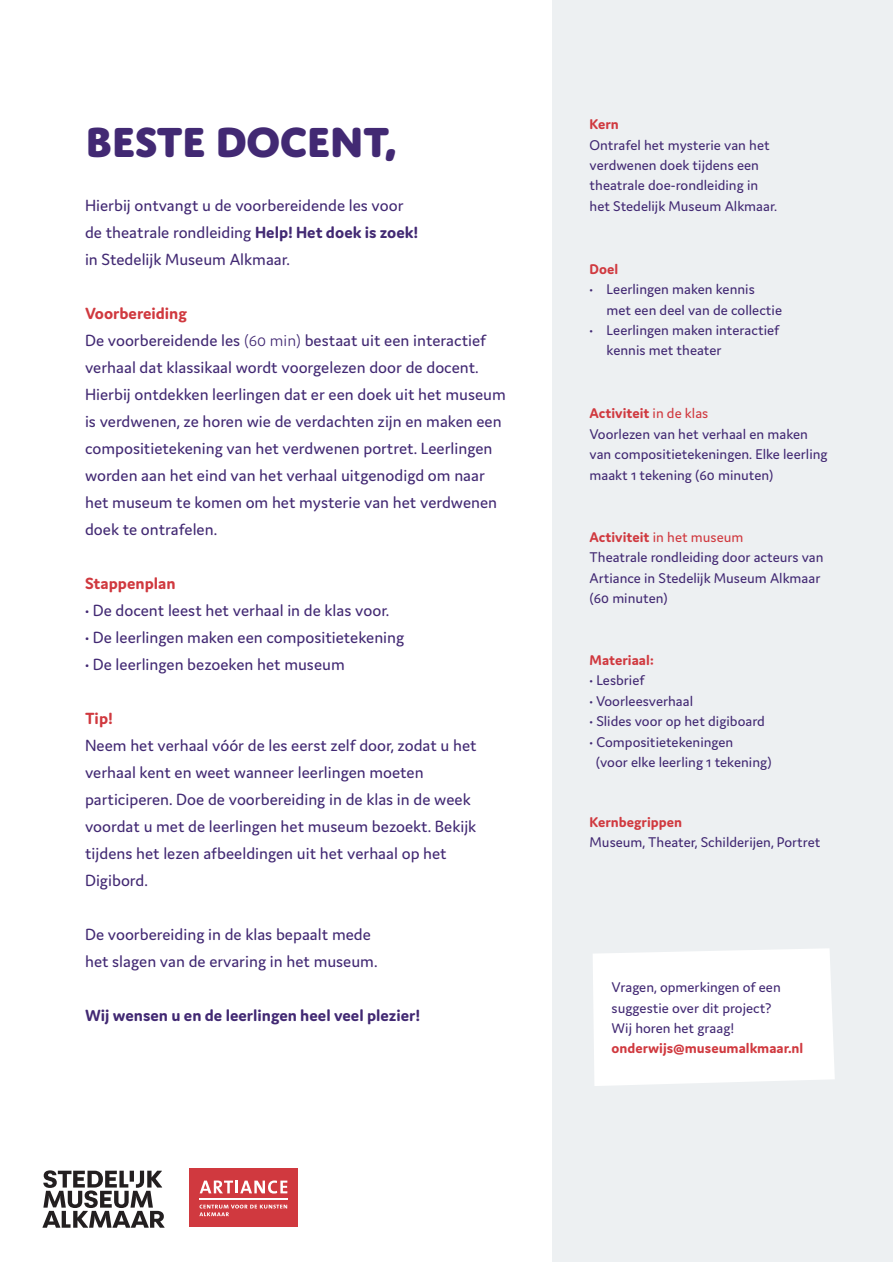
<style>
.page{position:relative;width:893px;height:1263px;background:#fff}
.page>*{position:absolute;margin:0;border:0;box-sizing:border-box;transform-origin:0 0}
.t1{font:800 45px "Domus Titling";letter-spacing:-.02em;color:#422973}
.t2{font:17.25px/27px "Domus";color:#422973}
.t3{font:700 17.25px "Domus";color:#422973}
.t4{font:700 17.25px "Domus";color:#d0393f}
.t5{font:15px/20.4px "Domus";color:#422973}
.t6{font:700 15px "Domus";color:#d0393f}
.s1{font-weight:700}
.s2{font-weight:700;color:#d0393f}
.s3{font-weight:300}
.s4{color:#d0393f}
</style>
<div class="page">
<div style="left:553px;top:0;width:340px;height:1262px;background:#edf0f2"></div>
<div style="left:593px;top:948px;width:242px;height:138px;background:#fff"></div>
<div style="left:189px;top:1168px;width:109px;height:59px;background:#d0393f"></div>
<svg style="left:199px;top:1204px;width:88px;height:12px"></svg>
<svg style="left:200px;top:1180px;width:87px;height:13px"></svg>
<hr style="left:199px;top:1198px;width:88px;height:1px;background:#fff">
<svg style="left:43px;top:1170px;width:122px;height:58px"></svg>
<h1 class="t1" style="left:85px;top:114px;width:314px">BESTE DOCENT,</h1>
<p class="t2" style="left:85px;top:192px;width:335px">Hierbij ontvangt u de voorbereidende les voor de theatrale rondleiding <span class="s1">Help! Het doek is zoek! </span>in Stedelijk Museum Alkmaar.</p>
<p class="t2" style="left:85px;top:300px;width:422px"><span class="s2">Voorbereiding<br></span>De voorbereidende les <span class="s3">(60 min)</span> bestaat uit een interactief verhaal dat klassikaal wordt voorgelezen door de docent.<br>Hierbij ontdekken leerlingen dat er een doek uit het museum is verdwenen, ze horen wie de verdachten zijn en maken een compositietekening van het verdwenen portret. Leerlingen worden aan het eind van het verhaal uitgenodigd om naar het museum te komen om het mysterie van het verdwenen doek te ontrafelen.</p>
<p class="t4" style="left:85px;top:574px;width:92px">Stappenplan</p>
<p class="t2" style="left:85px;top:597px;width:306px">• De docent leest het verhaal in de klas voor.</p>
<p class="t2" style="left:85px;top:624px;width:321px">• De leerlingen maken een compositietekening</p>
<p class="t2" style="left:85px;top:651px;width:261px">• De leerlingen bezoeken het museum</p>
<p class="t4" style="left:85px;top:709px;width:29px">Tip!</p>
<p class="t2" style="left:85px;top:732px;width:393px">Neem het verhaal vóór de les eerst zelf door, zodat u het verhaal kent en weet wanneer leerlingen moeten participeren. Doe de voorbereiding in de klas in de week voordat u met de leerlingen het museum bezoekt. Bekijk tijdens het lezen afbeeldingen uit het verhaal op het Digibord.</p>
<p class="t2" style="left:85px;top:921px;width:294px">De voorbereiding in de klas bepaalt mede het slagen van de ervaring in het museum.</p>
<p class="t3" style="left:85px;top:1006px;width:337px">Wij wensen u en de leerlingen heel veel plezier!</p>
<p class="t6" style="left:590px;top:116px;width:31px">Kern</p>
<p class="t5" style="left:590px;top:134px;width:189px">Ontrafel het mysterie van het verdwenen doek tijdens een theatrale doe-rondleiding in het Stedelijk Museum Alkmaar.</p>
<p class="t6" style="left:590px;top:261px;width:30px">Doel</p>
<p class="t5" style="left:607px;top:279px;width:177px;text-indent:-17px">• Leerlingen maken kennis met een deel van de collectie</p>
<p class="t5" style="left:607px;top:320px;width:174px;text-indent:-17px">• Leerlingen maken interactief kennis met theater</p>
<p class="t5" style="left:590px;top:403px;width:240px"><span class="s2">Activiteit</span> <span class="s4">in de klas<br></span>Voorlezen van het verhaal en maken van compositietekeningen. Elke leerling maakt 1 tekening (60 minuten)</p>
<p class="t5" style="left:590px;top:527px;width:235px"><span class="s2">Activiteit</span> <span class="s4">in het museum<br></span>Theatrale rondleiding door acteurs van<br>Artiance in Stedelijk Museum Alkmaar (60 minuten)</p>
<p class="t6" style="left:590px;top:652px;width:66px">Materiaal:</p>
<p class="t5" style="left:590px;top:670px;width:57px">• Lesbrief</p>
<p class="t5" style="left:590px;top:691px;width:105px">• Voorleesverhaal</p>
<p class="t5" style="left:590px;top:711px;width:177px">• Slides voor op het digiboard</p>
<p class="t5" style="left:596px;top:731px;width:177px;text-indent:-6px">• Compositietekeningen<br>(voor elke leerling 1 tekening)</p>
<p class="t6" style="left:590px;top:813px;width:94px">Kernbegrippen</p>
<p class="t5" style="left:590px;top:832px;width:232px">Museum, Theater, Schilderijen, Portret</p>
<p class="t5" style="left:612px;top:977px;width:171px">Vragen, opmerkingen of een suggestie over dit project?<br>Wij horen het graag!</p>
<p class="t6" style="left:612px;top:1040px;width:193px">onderwijs@museumalkmaar.nl</p>
</div>
